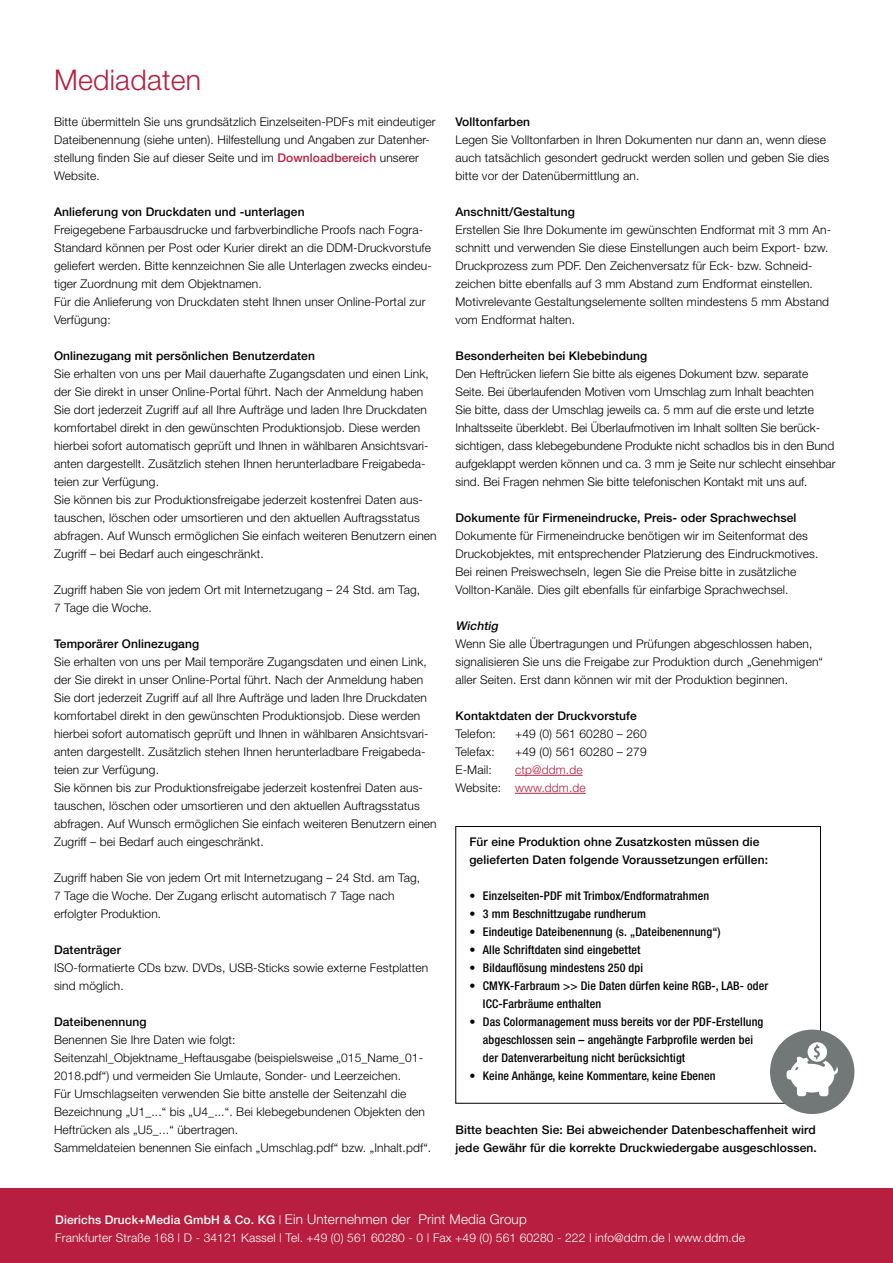
<style>
.page{position:relative;width:893px;height:1263px;background:#fff}
.page>*{position:absolute;margin:0;border:0;box-sizing:border-box;transform-origin:0 0}
.Überschrift_Rang_1{font:300 28.5px "Helvetica Neue";letter-spacing:.01em;color:#b71e3f}
.Fließtext{font:300 13.5px "Helvetica Neue";letter-spacing:.01em;color:#fff}
.Fließtext-2{font:300 12px/18px "Helvetica Neue";letter-spacing:.01em;color:#000}
.Fließtext-3{font:500 12px/18px "Helvetica Neue";letter-spacing:.01em;color:#000}
.t1{font:500 condensed 12px/18px "Helvetica Neue LT Std";letter-spacing:.01em;color:#000}
.Fließtext-4{font:300 12px "Helvetica Neue";letter-spacing:.01em;color:#fff}
.Fließtext_mit_Tabula{font:300 12px "Helvetica Neue";letter-spacing:.01em;color:#000}
.Fließtext_mit_Tabula-2{font:300 12px "Helvetica Neue";letter-spacing:.01em;color:#b71e3f}
.Fließtext-5{font:italic 500 12px "Helvetica Neue";color:#000}
.s1{font-weight:500;color:#b71e3f}
.s2{color:#000}
.s3{font-weight:500;font-size:12px}
.s4{font-size:12px}
</style>
<div class="page">
<hr style="left:515px;top:775px;width:68px;height:1px;background:#b71e3f">
<hr style="left:515px;top:793px;width:71px;height:1px;background:#b71e3f">
<div style="left:0;top:1188px;width:893px;height:75px;background:#b71e3f"></div>
<div style="left:456px;top:826px;width:365px;height:277px;border:1px solid #000"></div>
<div style="left:770px;top:1029px;width:84px;height:85px;background:#727777;border-radius:50%"></div>
<svg style="left:787px;top:1042px;width:51px;height:54px"></svg>
<p class="Überschrift_Rang_1" style="left:54px;top:62px;width:149px">Mediadaten</p>
<p class="Fließtext-2" style="left:54px;top:112px;width:383px">Bitte übermitteln Sie uns grundsätzlich Einzelseiten-PDFs mit eindeutiger Dateibenennung (siehe unten). Hilfestellung und Angaben zur Datenher&shy;stellung finden Sie auf dieser Seite und im <span class="s1">Downloadbereich</span> unserer Website.</p>
<p class="Fließtext-3" style="left:54px;top:203px;width:252px">Anlieferung von Druckdaten und -unterlagen</p>
<p class="Fließtext-2" style="left:54px;top:220px;width:379px">Freigegebene Farbausdrucke und farbverbindliche Proofs nach Fogra-Standard können per Post oder Kurier direkt an die DDM-Druckvorstufe geliefert werden. Bitte kennzeichnen Sie alle Unterlagen zwecks eindeu&shy;tiger Zuordnung mit dem Objektnamen.</p>
<p class="Fließtext-2" style="left:54px;top:292px;width:373px">Für die Anlieferung von Druckdaten steht Ihnen unser Online-Portal zur<br>Verfügung:</p>
<p class="Fließtext-3" style="left:54px;top:347px;width:262px">Onlinezugang mit persönlichen Benutzerdaten</p>
<p class="Fließtext-2" style="left:54px;top:364px;width:376px">Sie erhalten von uns per Mail dauerhafte Zugangsdaten und einen Link, der Sie direkt in unser Online-Portal führt. Nach der Anmeldung haben Sie dort jederzeit Zugriff auf all Ihre Aufträge und laden Ihre Druckdaten komfortabel direkt in den gewünschten Produktionsjob. Diese werden hierbei sofort automatisch geprüft und Ihnen in wählbaren Ansichtsvari&shy;anten dargestellt. Zusätzlich stehen Ihnen herunterladbare Freigabeda&shy;teien zur Verfügung.</p>
<p class="Fließtext-2" style="left:54px;top:490px;width:384px">Sie können bis zur Produktionsfreigabe jederzeit kostenfrei Daten aus&shy;tauschen, löschen oder umsortieren und den aktuellen Auftragsstatus abfragen. Auf Wunsch ermöglichen Sie einfach weiteren Benutzern einen Zugriff – bei Bedarf auch eingeschränkt.</p>
<p class="Fließtext-2" style="left:54px;top:580px;width:368px">Zugriff haben Sie von jedem Ort mit Internetzugang – 24 Std. am Tag,<br>7 Tage die Woche.</p>
<p class="Fließtext-3" style="left:54px;top:635px;width:147px">Temporärer Onlinezugang</p>
<p class="Fließtext-2" style="left:54px;top:652px;width:376px">Sie erhalten von uns per Mail temporäre Zugangsdaten und einen Link, der Sie direkt in unser Online-Portal führt. Nach der Anmeldung haben Sie dort jederzeit Zugriff auf all Ihre Aufträge und laden Ihre Druckdaten komfortabel direkt in den gewünschten Produktionsjob. Diese werden hierbei sofort automatisch geprüft und Ihnen in wählbaren Ansichtsvari&shy;anten dargestellt. Zusätzlich stehen Ihnen herunterladbare Freigabeda&shy;teien zur Verfügung.</p>
<p class="Fließtext-2" style="left:54px;top:778px;width:384px">Sie können bis zur Produktionsfreigabe jederzeit kostenfrei Daten aus&shy;tauschen, löschen oder umsortieren und den aktuellen Auftragsstatus abfragen. Auf Wunsch ermöglichen Sie einfach weiteren Benutzern einen Zugriff – bei Bedarf auch eingeschränkt.</p>
<p class="Fließtext-2" style="left:54px;top:868px;width:368px">Zugriff haben Sie von jedem Ort mit Internetzugang – 24 Std. am Tag,<br>7 Tage die Woche. Der Zugang erlischt automatisch 7 Tage nach erfolgter Produktion.</p>
<p class="Fließtext-3" style="left:54px;top:941px;width:68px">Datenträger</p>
<p class="Fließtext-2" style="left:54px;top:958px;width:376px">ISO-formatierte CDs bzw. DVDs, USB-Sticks sowie externe Festplatten sind möglich.</p>
<p class="Fließtext-3" style="left:54px;top:1013px;width:94px">Dateibenennung</p>
<p class="Fließtext-2" style="left:54px;top:1030px;width:183px">Benennen Sie Ihre Daten wie folgt:</p>
<p class="Fließtext-2" style="left:54px;top:1048px;width:371px">Seitenzahl_Objektname_Heftausgabe (beispielsweise „015_Name_01-<br>2018.pdf“) und vermeiden Sie Umlaute, Sonder- und Leerzeichen.</p>
<p class="Fließtext-2" style="left:54px;top:1084px;width:372px">Für Umschlagseiten verwenden Sie bitte anstelle der Seitenzahl die<br>Bezeichnung „U1_...“ bis „U4_...“. Bei klebegebundenen Objekten den<br>Heftrücken als „U5_...“ übertragen.</p>
<p class="Fließtext-2" style="left:54px;top:1138px;width:379px">Sammeldateien benennen Sie einfach „Umschlag.pdf“ bzw. „Inhalt.pdf“.</p>
<p class="Fließtext-3" style="left:455px;top:113px;width:76px">Volltonfarben</p>
<p class="Fließtext-2" style="left:455px;top:130px;width:375px">Legen Sie Volltonfarben in Ihren Dokumenten nur dann an, wenn diese auch tatsächlich gesondert gedruckt werden sollen und geben Sie dies bitte vor der Datenübermittlung an.</p>
<p class="Fließtext-3" style="left:455px;top:203px;width:121px">Anschnitt/Gestaltung</p>
<p class="Fließtext-2" style="left:455px;top:220px;width:377px">Erstellen Sie Ihre Dokumente im gewünschten Endformat mit 3 mm An&shy;schnitt und verwenden Sie diese Einstellungen auch beim Export- bzw.<br>Druckprozess zum PDF. Den Zeichenversatz für Eck- bzw. Schneid&shy;zeichen bitte ebenfalls auf 3 mm Abstand zum Endformat einstellen.<br>Motivrelevante Gestaltungselemente sollten mindestens 5 mm Abstand vom Endformat halten.</p>
<p class="Fließtext-3" style="left:455px;top:347px;width:193px">Besonderheiten bei Klebebindung</p>
<p class="Fließtext-2" style="left:455px;top:364px;width:382px">Den Heftrücken liefern Sie bitte als eigenes Dokument bzw. separate Seite. Bei überlaufenden Motiven vom Umschlag zum Inhalt beachten<br>Sie bitte, dass der Umschlag jeweils ca. 5 mm auf die erste und letzte Inhaltsseite überklebt. Bei Überlaufmotiven im Inhalt sollten Sie berück&shy;sichtigen, dass klebegebundene Produkte nicht schadlos bis in den Bund aufgeklappt werden können und ca. 3 mm je Seite nur schlecht einsehbar sind. Bei Fragen nehmen Sie bitte telefonischen Kontakt mit uns auf.</p>
<p class="Fließtext-3" style="left:455px;top:509px;width:342px">Dokumente für Firmeneindrucke, Preis- oder Sprachwechsel</p>
<p class="Fließtext-2" style="left:455px;top:526px;width:364px">Dokumente für Firmeneindrucke benötigen wir im Seitenformat des<br>Druckobjektes, mit entsprechender Platzierung des Eindruckmotives.</p>
<p class="Fließtext-2" style="left:455px;top:562px;width:342px">Bei reinen Preiswechseln, legen Sie die Preise bitte in zusätzliche<br>Vollton-Kanäle. Dies gilt ebenfalls für einfarbige Sprachwechsel.</p>
<p class="Fließtext-5" style="left:455px;top:619px;width:46px">Wichtig</p>
<p class="Fließtext-2" style="left:455px;top:634px;width:369px">Wenn Sie alle Übertragungen und Prüfungen abgeschlossen haben, signalisieren Sie uns die Freigabe zur Produktion durch „Genehmigen“ aller Seiten. Erst dann können wir mit der Produktion beginnen.</p>
<p class="Fließtext-3" style="left:455px;top:707px;width:183px">Kontaktdaten der Druckvorstufe</p>
<p class="Fließtext_mit_Tabula" style="left:455px;top:726px;width:42px">Telefon:</p>
<p class="Fließtext_mit_Tabula" style="left:515px;top:726px;width:133px">+49 (0) 561 60280 – 260</p>
<p class="Fließtext_mit_Tabula" style="left:455px;top:744px;width:41px">Telefax:</p>
<p class="Fließtext_mit_Tabula" style="left:515px;top:744px;width:133px">+49 (0) 561 60280 – 279</p>
<p class="Fließtext_mit_Tabula" style="left:455px;top:762px;width:38px">E-Mail:</p>
<p class="Fließtext_mit_Tabula-2" style="left:515px;top:762px;width:69px">ctp@ddm.de</p>
<p class="Fließtext_mit_Tabula-2" style="left:455px;top:780px;width:132px"><span class="s2">Website:</span> www.ddm.de</p>
<p class="Fließtext-3" style="left:469px;top:833px;width:300px">Für eine Produktion ohne Zusatzkosten müssen die gelieferten Daten folgende Voraussetzungen erfüllen:</p>
<p class="t1" style="left:469px;top:887px;width:241px">• Einzelseiten-PDF mit Trimbox/Endformatrahmen</p>
<p class="t1" style="left:469px;top:905px;width:178px">• 3 mm Beschnittzugabe rundherum</p>
<p class="t1" style="left:469px;top:923px;width:253px">• Eindeutige Dateibenennung (s. „Dateibenennung“)</p>
<p class="t1" style="left:469px;top:941px;width:173px">• Alle Schriftdaten sind eingebettet</p>
<p class="t1" style="left:469px;top:959px;width:175px">• Bildauflösung mindestens 250 dpi</p>
<p class="t1" style="left:483px;top:977px;width:287px;text-indent:-14px">• CMYK-Farbraum &gt;&gt; Die Daten dürfen keine RGB-, LAB- oder<br>ICC-Farbräume enthalten</p>
<p class="t1" style="left:483px;top:1013px;width:282px;text-indent:-14px">• Das Colormanagement muss bereits vor der PDF-Erstellung abgeschlossen sein – angehängte Farbprofile werden bei der Datenverarbeitung nicht berücksichtigt</p>
<p class="t1" style="left:469px;top:1067px;width:248px">• Keine Anhänge, keine Kommentare, keine Ebenen</p>
<p class="Fließtext-3" style="left:455px;top:1121px;width:363px">Bitte beachten Sie: Bei abweichender Datenbeschaffenheit wird jede Gewähr für die korrekte Druckwiedergabe ausgeschlossen.</p>
<p class="Fließtext" style="left:55px;top:1211px;width:473px"><span class="s3">Dierichs Druck+Media GmbH &amp; Co. KG</span> <span class="s4">|</span> Ein Unternehmen der Print Media Group</p>
<p class="Fließtext-4" style="left:55px;top:1230px;width:691px">Frankfurter Straße 168 | D - 34121 Kassel | Tel. +49 (0) 561 60280 - 0 | Fax +49 (0) 561 60280 - 222 | info@ddm.de | www.ddm.de</p>
</div>
